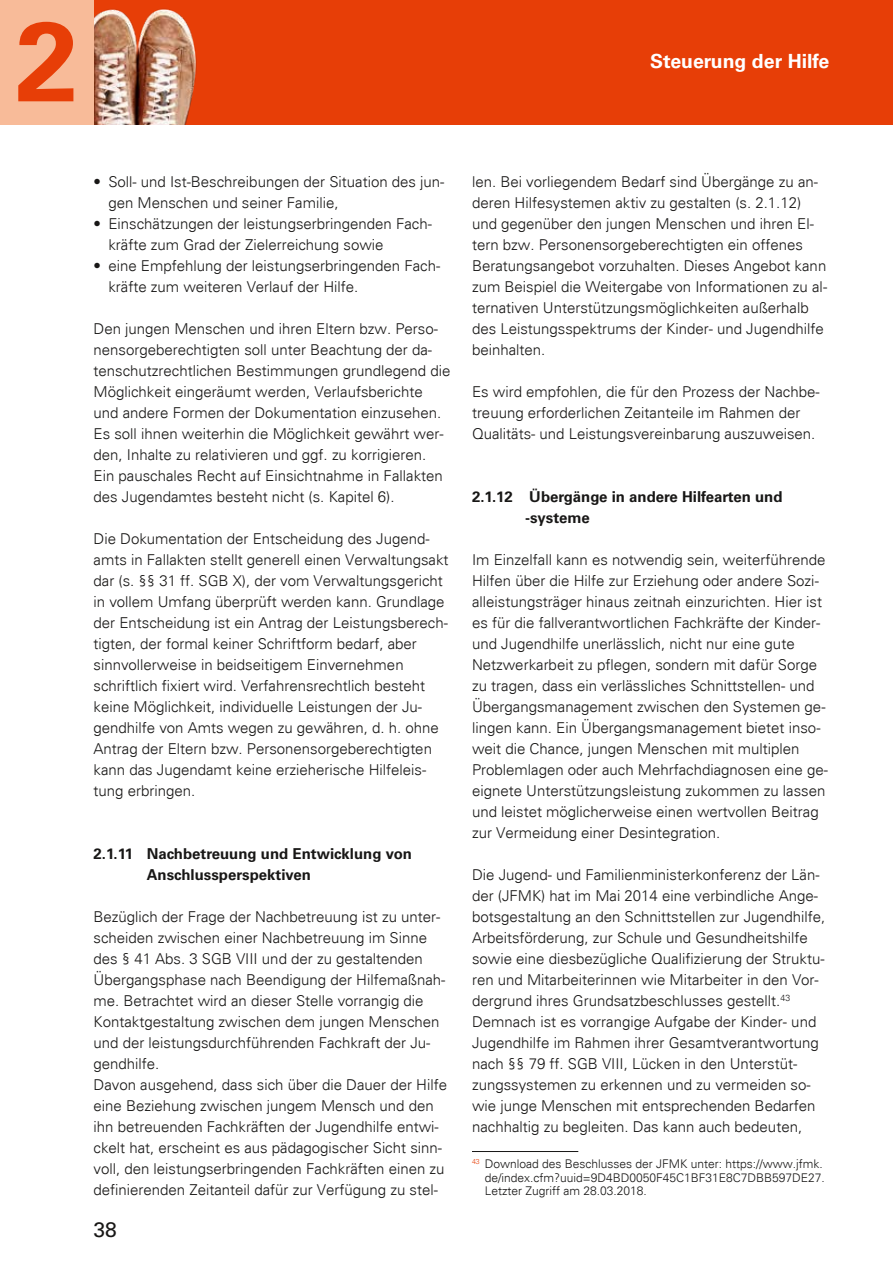
<style>
.page{position:relative;width:893px;height:1263px;background:#fff}
.page>*{position:absolute;margin:0;border:0;box-sizing:border-box;transform-origin:0 0}
.t1{font:700 112.5px "Univers LT Std";color:#e73e07}
.t2{font:21px "Univers LT Std";color:#181716}
.t3{font:700 19.5px "Univers LT Std";color:#fff}
.t4{font:300 15px/21px "Univers";color:#181716}
.t5{font:700 15px/21px "Univers LT Std";color:#181716}
.t6{font:300 12px/13.5px "Univers";color:#181716}
</style>
<div class="page">
<div style="left:94px;top:0;width:799px;height:124px;background:#e73e07"></div>
<img style="left:94px;top:8px;width:103px;height:116px">
<div style="left:0;top:0;width:94px;height:124px;background:#f8bb99"></div>
<hr style="left:472px;top:1151px;width:106px;height:1px;background:#181716">
<h1 class="t1" style="left:15px;top:-4px;width:64px">2</h1>
<h3 class="t3" style="left:650px;top:50px;width:181px">Steuerung der Hilfe</h3>
<p class="t4" style="left:108px;top:171px;width:338px;text-indent:-15px">• Soll- und Ist-Beschreibungen der Situation des jun&shy;gen Menschen und seiner Familie,</p>
<p class="t4" style="left:108px;top:213px;width:325px;text-indent:-15px">• Einschätzungen der leistungserbringenden Fach&shy;kräfte zum Grad der Zielerreichung sowie</p>
<p class="t4" style="left:108px;top:255px;width:333px;text-indent:-15px">• eine Empfehlung der leistungserbringenden Fach&shy;kräfte zum weiteren Verlauf der Hilfe.</p>
<p class="t4" style="left:94px;top:318px;width:358px">Den jungen Menschen und ihren Eltern bzw. Perso&shy;nensorgeberechtigten soll unter Beachtung der da&shy;tenschutzrechtlichen Bestimmungen grundlegend die Möglichkeit eingeräumt werden, Verlaufsberichte und andere Formen der Dokumentation einzusehen.<br>Es soll ihnen weiterhin die Möglichkeit gewährt wer&shy;den, Inhalte zu relativieren und ggf. zu korrigieren.<br>Ein pauschales Recht auf Einsichtnahme in Fallakten des Jugendamtes besteht nicht (s. Kapitel 6).</p>
<p class="t4" style="left:94px;top:528px;width:357px">Die Dokumentation der Entscheidung des Jugend&shy;amts in Fallakten stellt generell einen Verwaltungsakt dar (s. §§ 31 ff. SGB X), der vom Verwaltungsgericht in vollem Umfang überprüft werden kann. Grundlage der Entscheidung ist ein Antrag der Leistungsberech&shy;tigten, der formal keiner Schriftform bedarf, aber sinnvollerweise in beidseitigem Einvernehmen schriftlich fixiert wird. Verfahrensrechtlich besteht keine Möglichkeit, individuelle Leistungen der Ju&shy;gendhilfe von Amts wegen zu gewähren, d. h. ohne Antrag der Eltern bzw. Personensorgeberechtigten kann das Jugendamt keine erzieherische Hilfeleis&shy;tung erbringen.</p>
<h3 class="t5" style="left:147px;top:843px;width:267px;text-indent:-53px">2.1.11 Nachbetreuung und Entwicklung von<br>Anschlussperspektiven</h3>
<p class="t4" style="left:94px;top:906px;width:355px">Bezüglich der Frage der Nachbetreuung ist zu unter&shy;scheiden zwischen einer Nachbetreuung im Sinne des § 41 Abs. 3 SGB VIII und der zu gestaltenden Übergangsphase nach Beendigung der Hilfemaßnah&shy;me. Betrachtet wird an dieser Stelle vorrangig die Kontaktgestaltung zwischen dem jungen Menschen und der leistungsdurchführenden Fachkraft der Ju&shy;gendhilfe.<br>Davon ausgehend, dass sich über die Dauer der Hilfe eine Beziehung zwischen jungem Mensch und den ihn betreuenden Fachkräften der Jugendhilfe entwi&shy;ckelt hat, erscheint es aus pädagogischer Sicht sinn&shy;voll, den leistungserbringenden Fachkräften einen zu definierenden Zeitanteil dafür zur Verfügung zu stel-</p>
<h2 class="t2" style="left:94px;top:1217px;width:25px">38</h2>
<p class="t4" style="left:472px;top:171px;width:357px">len. Bei vorliegendem Bedarf sind Übergänge zu an&shy;deren Hilfesystemen aktiv zu gestalten (s. 2.1.12) und gegenüber den jungen Menschen und ihren El&shy;tern bzw. Personensorgeberechtigten ein offenes Beratungsangebot vorzuhalten. Dieses Angebot kann zum Beispiel die Weitergabe von Informationen zu al&shy;ternativen Unterstützungsmöglichkeiten außerhalb des Leistungsspektrums der Kinder- und Jugendhilfe beinhalten.</p>
<p class="t4" style="left:472px;top:381px;width:349px">Es wird empfohlen, die für den Prozess der Nachbe&shy;treuung erforderlichen Zeitanteile im Rahmen der<br>Qualitäts- und Leistungsvereinbarung auszuweisen.</p>
<h3 class="t5" style="left:525px;top:486px;width:259px;text-indent:-53px">2.1.12 Übergänge in andere Hilfearten und -systeme</h3>
<p class="t4" style="left:472px;top:549px;width:358px">Im Einzelfall kann es notwendig sein, weiterführende Hilfen über die Hilfe zur Erziehung oder andere Sozi&shy;alleistungsträger hinaus zeitnah einzurichten. Hier ist es für die fallverantwortlichen Fachkräfte der Kinder&shy;und Jugendhilfe unerlässlich, nicht nur eine gute Netzwerkarbeit zu pflegen, sondern mit dafür Sorge zu tragen, dass ein verlässliches Schnittstellen- und Übergangsmanagement zwischen den Systemen ge&shy;lingen kann. Ein Übergangsmanagement bietet inso&shy;weit die Chance, jungen Menschen mit multiplen Problemlagen oder auch Mehrfachdiagnosen eine ge&shy;eignete Unterstützungsleistung zukommen zu lassen und leistet möglicherweise einen wertvollen Beitrag zur Vermeidung einer Desintegration.</p>
<p class="t4" style="left:472px;top:864px;width:355px">Die Jugend- und Familienministerkonferenz der Län&shy;der (JFMK) hat im Mai 2014 eine verbindliche Ange&shy;botsgestaltung an den Schnittstellen zur Jugendhilfe, Arbeitsförderung, zur Schule und Gesundheitshilfe sowie eine diesbezügliche Qualifizierung der Struktu&shy;ren und Mitarbeiterinnen wie Mitarbeiter in den Vor&shy;dergrund ihres Grundsatzbeschlusses gestellt.<sup>43<br></sup>Demnach ist es vorrangige Aufgabe der Kinder- und Jugendhilfe im Rahmen ihrer Gesamtverantwortung nach §§ 79 ff. SGB VIII, Lücken in den Unterstüt&shy;zungssystemen zu erkennen und zu vermeiden so&shy;wie junge Menschen mit entsprechenden Bedarfen nachhaltig zu begleiten. Das kann auch bedeuten,</p>
<p class="t6" style="left:485px;top:1157px;width:342px;text-indent:-13px"><sup>43</sup> Download des Beschlusses der JFMK unter: https://www.jfmk. de/index.cfm?uuid=9D4BD0050F45C1BF31E8C7DBB597DE27.<br>Letzter Zugriff am 28.03.2018.</p>
</div>
